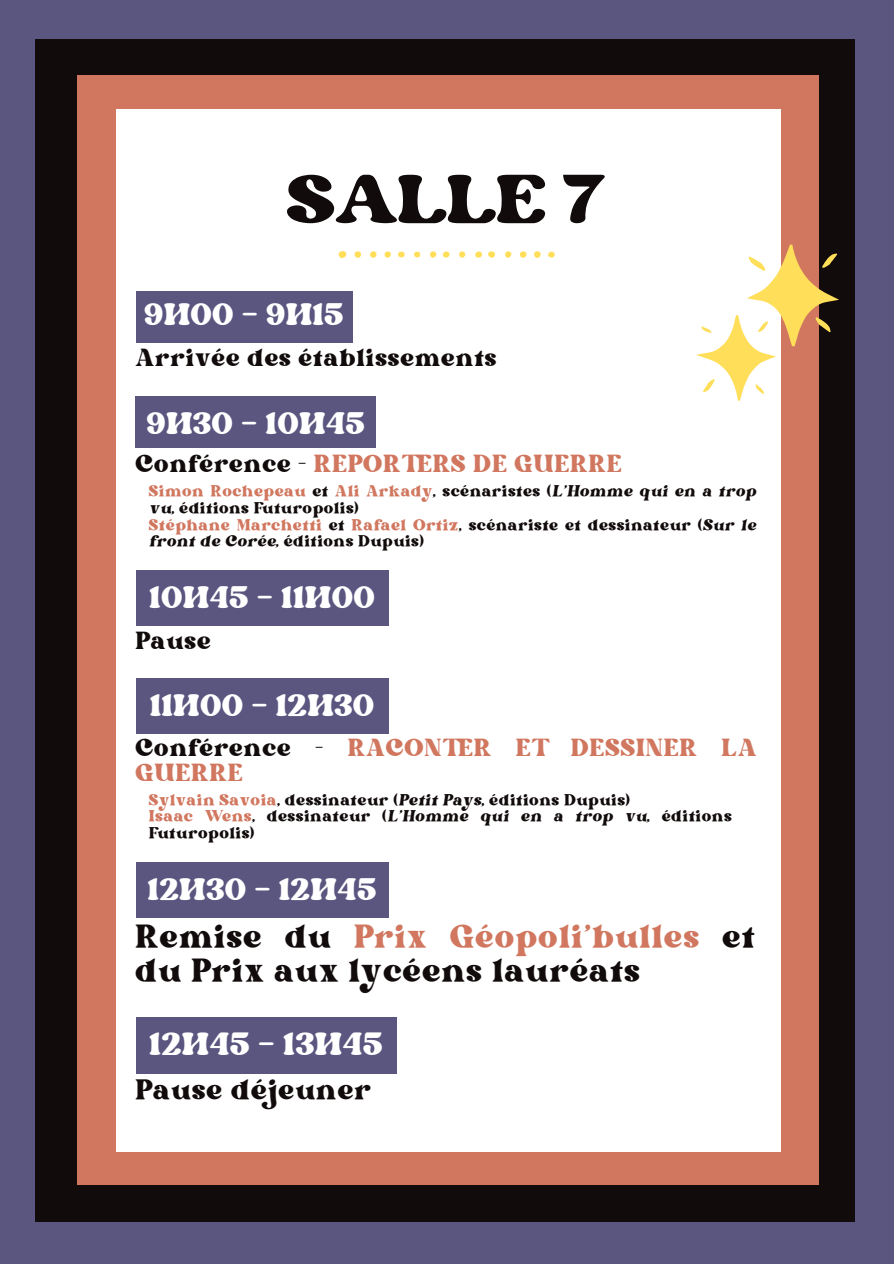
<style>
.page{position:relative;width:894px;height:1264px;background:#fff}
.page>*{position:absolute;margin:0;border:0;box-sizing:border-box;transform-origin:0 0}
.t1{font:96.45px "Margin";letter-spacing:.01em;color:#120b0b}
.t2{font:45.3px/34px "Bright";letter-spacing:.03em;color:#120b0b}
.t3{font:45px "Margin";letter-spacing:.03em;color:#fff}
.t4{font:43.65px "Margin";letter-spacing:.03em;color:#fff}
.t5{font:39.3px "Bright";letter-spacing:.03em;color:#120b0b}
.t6{font:34.05px/25.5px "Bright";letter-spacing:.03em;color:#d1775f}
.t7{font:34.05px "Bright";letter-spacing:.03em;color:#120b0b}
.t8{font:22.2px/16.6px "Bright";letter-spacing:.03em;color:#120b0b}
.t9{font:22.05px/16.6px "Bright";letter-spacing:.03em;color:#120b0b}
.s1{color:#120b0b}
.s2{color:#d1775f}
.s3{font-style:italic}
</style>
<div class="page">
<div style="left:0;top:0;width:893px;height:1263px;background:#5a5680"></div>
<div style="left:35px;top:39px;width:819px;height:1182px;background:#120b0b"></div>
<div style="left:77px;top:75px;width:741px;height:1109px;background:#d1775f"></div>
<div style="left:116px;top:109px;width:664px;height:1042px;background:#fff"></div>
<svg style="left:338px;top:251px;width:8px;height:7px"></svg>
<svg style="left:488px;top:251px;width:7px;height:7px"></svg>
<div style="left:534px;top:251px;width:6px;height:7px;background:#ffde59;border-radius:50%"></div>
<svg style="left:519px;top:251px;width:7px;height:7px"></svg>
<div style="left:354px;top:251px;width:7px;height:7px;background:#ffde59;border-radius:50%"></div>
<svg style="left:475px;top:251px;width:7px;height:7px"></svg>
<div style="left:370px;top:251px;width:6px;height:7px;background:#ffde59;border-radius:50%"></div>
<svg style="left:442px;top:251px;width:7px;height:7px"></svg>
<svg style="left:398px;top:251px;width:7px;height:7px"></svg>
<div style="left:505px;top:251px;width:6px;height:7px;background:#ffde59;border-radius:50%"></div>
<svg style="left:548px;top:251px;width:7px;height:7px"></svg>
<div style="left:430px;top:251px;width:6px;height:7px;background:#ffde59;border-radius:50%"></div>
<svg style="left:384px;top:251px;width:7px;height:7px"></svg>
<svg style="left:459px;top:251px;width:6px;height:7px"></svg>
<svg style="left:414px;top:252px;width:6px;height:5px"></svg>
<svg style="left:696px;top:244px;width:142px;height:157px"></svg>
<div style="left:136px;top:396px;width:240px;height:52px;background:#5a5680"></div>
<div style="left:136px;top:571px;width:252px;height:55px;background:#5a5680"></div>
<div style="left:136px;top:678px;width:252px;height:56px;background:#5a5680"></div>
<div style="left:136px;top:291px;width:216px;height:52px;background:#5a5680"></div>
<div style="left:136px;top:862px;width:252px;height:55px;background:#5a5680"></div>
<div style="left:136px;top:1016px;width:260px;height:57px;background:#5a5680"></div>
<h1 class="t1" style="left:287px;top:154px;width:319px">SALLE 7</h1>
<h3 class="t4" style="left:145px;top:294px;width:200px">9H00 - 9H15</h3>
<p class="t7" style="left:136px;top:343px;width:362px">Arrivée des établissements</p>
<h2 class="t4" style="left:147px;top:403px;width:219px">9H30 - 10H45</h2>
<h3 class="t6" style="left:136px;top:453px;width:487px"><span class="s1">Conférence -</span> REPORTERS DE GUERRE</h3>
<p class="t9" style="left:149px;top:484px;width:608px"><span class="s2">Simon Rochepeau</span> et <span class="s2">Ali Arkady</span>, scénaristes (<span class="s3">L’Homme qui en a trop vu</span>, éditions Futuropolis)<br><span class="s2">Stéphane Marchetti</span> et <span class="s2">Rafael Ortiz</span>, scénariste et dessinateur (<span class="s3">Sur le front de Corée</span>, éditions Dupuis)</p>
<h3 class="t4" style="left:150px;top:577px;width:226px">10H45 - 11H00</h3>
<h3 class="t7" style="left:136px;top:625px;width:77px">Pause</h3>
<h3 class="t4" style="left:150px;top:684px;width:225px">11H00 - 12H30</h3>
<h3 class="t6" style="left:136px;top:737px;width:622px"><span class="s1">Conférence -</span> RACONTER ET DESSINER LA<br>GUERRE</h3>
<p class="t8" style="left:149px;top:792px;width:584px"><span class="s2">Sylvain Savoia</span>, dessinateur (<span class="s3">Petit Pays</span>, éditions Dupuis)<br><span class="s2">Isaac Wens</span>, dessinateur (<span class="s3">L’Homme qui en a trop vu</span>, éditions<br>Futuropolis)</p>
<h3 class="t4" style="left:148px;top:868px;width:229px">12H30 - 12H45</h3>
<h2 class="t2" style="left:136px;top:922px;width:620px">Remise du <span class="s2">Prix Géopoli’bulles</span> et du Prix aux lycéens lauréats</h2>
<h3 class="t3" style="left:150px;top:1023px;width:234px">12H45 - 13H45</h3>
<h3 class="t5" style="left:136px;top:1072px;width:237px">Pause déjeuner</h3>
</div>
